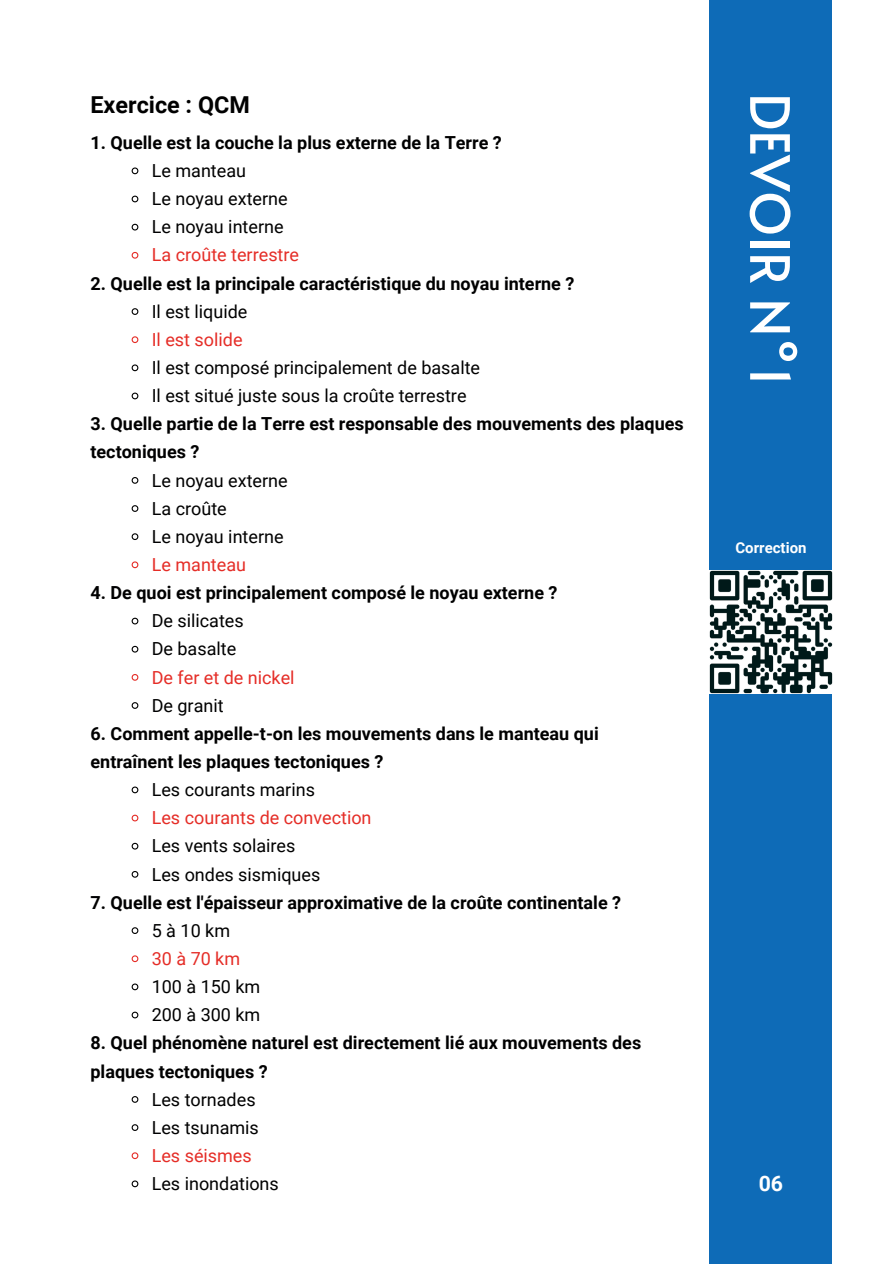
<style>
.page{position:relative;width:894px;height:1264px;background:#fff}
.page>*{position:absolute;margin:0;border:0;box-sizing:border-box;transform-origin:0 0}
.t1{font:54px "Alata";color:#fff}
.t2{font:700 23.4px "Roboto";color:#000}
.t3{font:700 21.3px "Roboto";color:#fff}
.t4{font:700 18px/28.2px "Roboto";color:#000001}
.t5{font:18px "Roboto";color:#000001}
.t6{font:18px "Roboto";color:#e52d27}
.t7{font:700 15px "Roboto";color:#fff}
</style>
<div class="page">
<div style="left:709px;top:0;width:123px;height:1263px;background:#0e6bb7"></div>
<svg style="left:131px;top:167px;width:8px;height:8px"></svg>
<svg style="left:131px;top:195px;width:8px;height:8px"></svg>
<svg style="left:131px;top:223px;width:8px;height:8px"></svg>
<svg style="left:131px;top:251px;width:8px;height:8px"></svg>
<svg style="left:131px;top:308px;width:8px;height:7px"></svg>
<svg style="left:131px;top:336px;width:8px;height:8px"></svg>
<svg style="left:131px;top:364px;width:8px;height:8px"></svg>
<svg style="left:131px;top:392px;width:8px;height:8px"></svg>
<svg style="left:131px;top:477px;width:8px;height:7px"></svg>
<svg style="left:131px;top:505px;width:8px;height:7px"></svg>
<svg style="left:131px;top:533px;width:8px;height:7px"></svg>
<svg style="left:131px;top:561px;width:8px;height:8px"></svg>
<svg style="left:131px;top:617px;width:8px;height:8px"></svg>
<svg style="left:131px;top:645px;width:8px;height:8px"></svg>
<svg style="left:131px;top:674px;width:8px;height:7px"></svg>
<svg style="left:131px;top:702px;width:8px;height:7px"></svg>
<svg style="left:131px;top:786px;width:8px;height:8px"></svg>
<svg style="left:131px;top:814px;width:8px;height:8px"></svg>
<svg style="left:131px;top:842px;width:8px;height:8px"></svg>
<svg style="left:131px;top:871px;width:8px;height:7px"></svg>
<svg style="left:131px;top:927px;width:8px;height:7px"></svg>
<svg style="left:131px;top:955px;width:8px;height:7px"></svg>
<svg style="left:131px;top:983px;width:8px;height:8px"></svg>
<svg style="left:131px;top:1011px;width:8px;height:8px"></svg>
<svg style="left:131px;top:1096px;width:8px;height:7px"></svg>
<svg style="left:131px;top:1124px;width:8px;height:7px"></svg>
<svg style="left:131px;top:1152px;width:8px;height:7px"></svg>
<svg style="left:131px;top:1180px;width:8px;height:7px"></svg>
<img style="left:709px;top:570px;width:123px;height:123px">
<p class="t2" style="left:90px;top:91px;width:161px">Exercice : QCM</p>
<p class="t4" style="left:90px;top:129px;width:413px">1. Quelle est la couche la plus externe de la Terre ?</p>
<p class="t5" style="left:152px;top:160px;width:96px">Le manteau</p>
<h2 class="t5" style="left:152px;top:188px;width:137px">Le noyau externe</h2>
<h3 class="t5" style="left:152px;top:217px;width:133px">Le noyau interne</h3>
<p class="t6" style="left:152px;top:245px;width:149px">La croûte terrestre</p>
<p class="t4" style="left:90px;top:269px;width:485px">2. Quelle est la principale caractéristique du noyau interne ?</p>
<p class="t5" style="left:152px;top:301px;width:97px">Il est liquide</p>
<p class="t6" style="left:152px;top:329px;width:92px">Il est solide</p>
<h3 class="t5" style="left:152px;top:357px;width:330px">Il est composé principalement de basalte</h3>
<p class="t5" style="left:152px;top:385px;width:316px">Il est situé juste sous la croûte terrestre</p>
<p class="t4" style="left:90px;top:410px;width:594px">3. Quelle partie de la Terre est responsable des mouvements des plaques tectoniques ?</p>
<p class="t5" style="left:152px;top:470px;width:137px">Le noyau externe</p>
<p class="t5" style="left:152px;top:498px;width:76px">La croûte</p>
<h3 class="t5" style="left:152px;top:526px;width:133px">Le noyau interne</h3>
<p class="t6" style="left:152px;top:554px;width:96px">Le manteau</p>
<p class="t4" style="left:90px;top:579px;width:468px">4. De quoi est principalement composé le noyau externe ?</p>
<p class="t5" style="left:152px;top:610px;width:93px">De silicates</p>
<p class="t5" style="left:152px;top:638px;width:86px">De basalte</p>
<h3 class="t6" style="left:152px;top:667px;width:144px">De fer et de nickel</h3>
<p class="t5" style="left:152px;top:695px;width:73px">De granit</p>
<p class="t4" style="left:90px;top:719px;width:509px">6. Comment appelle-t-on les mouvements dans le manteau qui entraînent les plaques tectoniques ?</p>
<p class="t5" style="left:152px;top:779px;width:165px">Les courants marins</p>
<p class="t6" style="left:152px;top:807px;width:221px">Les courants de convection</p>
<h3 class="t5" style="left:152px;top:835px;width:145px">Les vents solaires</h3>
<p class="t5" style="left:152px;top:863px;width:170px">Les ondes sismiques</p>
<p class="t4" style="left:90px;top:888px;width:532px">7. Quelle est l'épaisseur approximative de la croûte continentale ?</p>
<p class="t5" style="left:152px;top:920px;width:80px">5 à 10 km</p>
<p class="t6" style="left:152px;top:948px;width:90px">30 à 70 km</p>
<h3 class="t5" style="left:152px;top:976px;width:110px">100 à 150 km</h3>
<p class="t5" style="left:152px;top:1004px;width:110px">200 à 300 km</p>
<p class="t4" style="left:90px;top:1029px;width:552px">8. Quel phénomène naturel est directement lié aux mouvements des plaques tectoniques ?</p>
<p class="t5" style="left:152px;top:1088px;width:105px">Les tornades</p>
<p class="t5" style="left:152px;top:1117px;width:109px">Les tsunamis</p>
<h3 class="t6" style="left:152px;top:1145px;width:101px">Les séismes</h3>
<p class="t5" style="left:152px;top:1173px;width:128px">Les inondations</p>
<h1 class="t1" style="left:809px;top:93px;width:295px;rotate:90deg">DEVOIR N°1</h1>
<p class="t7" style="left:735px;top:538px;width:73px">Correction</p>
<p class="t3" style="left:758px;top:1171px;width:26px">06</p>
</div>
